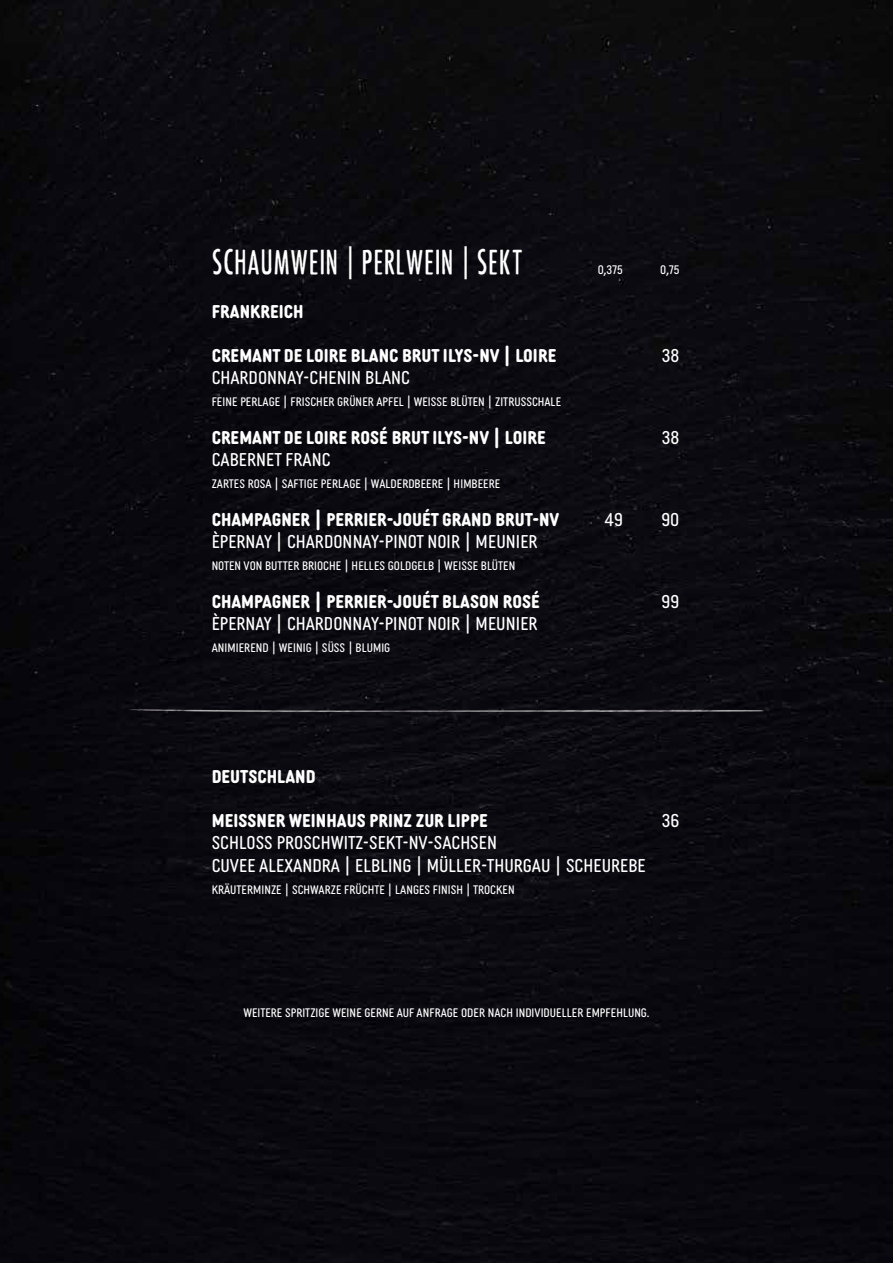
<style>
.page{position:relative;width:893px;height:1263px;background:#0b0a0f}
.page>*{position:absolute;margin:0;border:0;box-sizing:border-box;transform-origin:0 0}
.t1{font:33px "Punk Rock Show";color:#fff}
.t2{font:18px/22.5px "Diazo MVB Cond";color:#fff}
.t3{font:700 18px "Diazo MVB Cond";color:#fff}
.t4{font:12px "Diazo MVB Cond";color:#fff}
.s1{font-family:"Myriad Pro"}
</style>
<div class="page">
<img style="left:129px;top:710px;width:635px;height:2px">
<h1 class="t1" style="left:212px;top:241px;width:313px">SCHAUMWEIN <span class="s1">|</span> PERLWEIN <span class="s1">|</span> SEKT</h1>
<p class="t4" style="left:598px;top:260px;width:27px">0,375</p>
<p class="t4" style="left:660px;top:260px;width:21px">0,75</p>
<h2 class="t3" style="left:212px;top:297px;width:93px">FRANKREICH</h2>
<h2 class="t3" style="left:212px;top:341px;width:346px">CREMANT DE LOIRE BLANC BRUT ILYS-NV | LOIRE</h2>
<h2 class="t2" style="left:662px;top:343px;width:19px">38</h2>
<h2 class="t2" style="left:212px;top:365px;width:200px">CHARDONNAY-CHENIN BLANC</h2>
<p class="t4" style="left:212px;top:393px;width:351px">FEINE PERLAGE | FRISCHER GRÜNER APFEL | WEISSE BLÜTEN | ZITRUSSCHALE</p>
<h2 class="t3" style="left:212px;top:423px;width:336px">CREMANT DE LOIRE ROSÉ BRUT ILYS-NV | LOIRE</h2>
<h2 class="t2" style="left:662px;top:425px;width:19px">38</h2>
<h2 class="t2" style="left:212px;top:447px;width:120px">CABERNET FRANC</h2>
<p class="t4" style="left:212px;top:475px;width:290px">ZARTES ROSA | SAFTIGE PERLAGE | WALDERDBEERE | HIMBEERE</p>
<h2 class="t3" style="left:212px;top:505px;width:349px">CHAMPAGNER | PERRIER-JOUÉT GRAND BRUT-NV</h2>
<h2 class="t2" style="left:604px;top:507px;width:20px">49</h2>
<h2 class="t2" style="left:661px;top:507px;width:20px">90</h2>
<h2 class="t2" style="left:212px;top:529px;width:327px">ÈPERNAY | CHARDONNAY-PINOT NOIR | MEUNIER</h2>
<p class="t4" style="left:212px;top:557px;width:305px">NOTEN VON BUTTER BRIOCHE | HELLES GOLDGELB | WEISSE BLÜTEN</p>
<h2 class="t3" style="left:212px;top:587px;width:330px">CHAMPAGNER | PERRIER-JOUÉT BLASON ROSÉ</h2>
<h2 class="t2" style="left:662px;top:588px;width:19px">99</h2>
<h2 class="t2" style="left:212px;top:611px;width:327px">ÈPERNAY | CHARDONNAY-PINOT NOIR | MEUNIER</h2>
<p class="t4" style="left:212px;top:639px;width:180px">ANIMIEREND | WEINIG | SÜSS | BLUMIG</p>
<h2 class="t3" style="left:212px;top:762px;width:106px">DEUTSCHLAND</h2>
<h2 class="t3" style="left:212px;top:806px;width:278px">MEISSNER WEINHAUS PRINZ ZUR LIPPE</h2>
<h2 class="t2" style="left:662px;top:807px;width:19px">36</h2>
<h2 class="t2" style="left:212px;top:830px;width:436px">SCHLOSS PROSCHWITZ-SEKT-NV-SACHSEN<br>CUVEE ALEXANDRA | ELBLING | MÜLLER-THURGAU | SCHEUREBE</h2>
<p class="t4" style="left:212px;top:880px;width:304px">KRÄUTERMINZE | SCHWARZE FRÜCHTE | LANGES FINISH | TROCKEN</p>
<p class="t4" style="left:243px;top:1004px;width:408px">WEITERE SPRITZIGE WEINE GERNE AUF ANFRAGE ODER NACH INDIVIDUELLER EMPFEHLUNG.</p>
</div>
